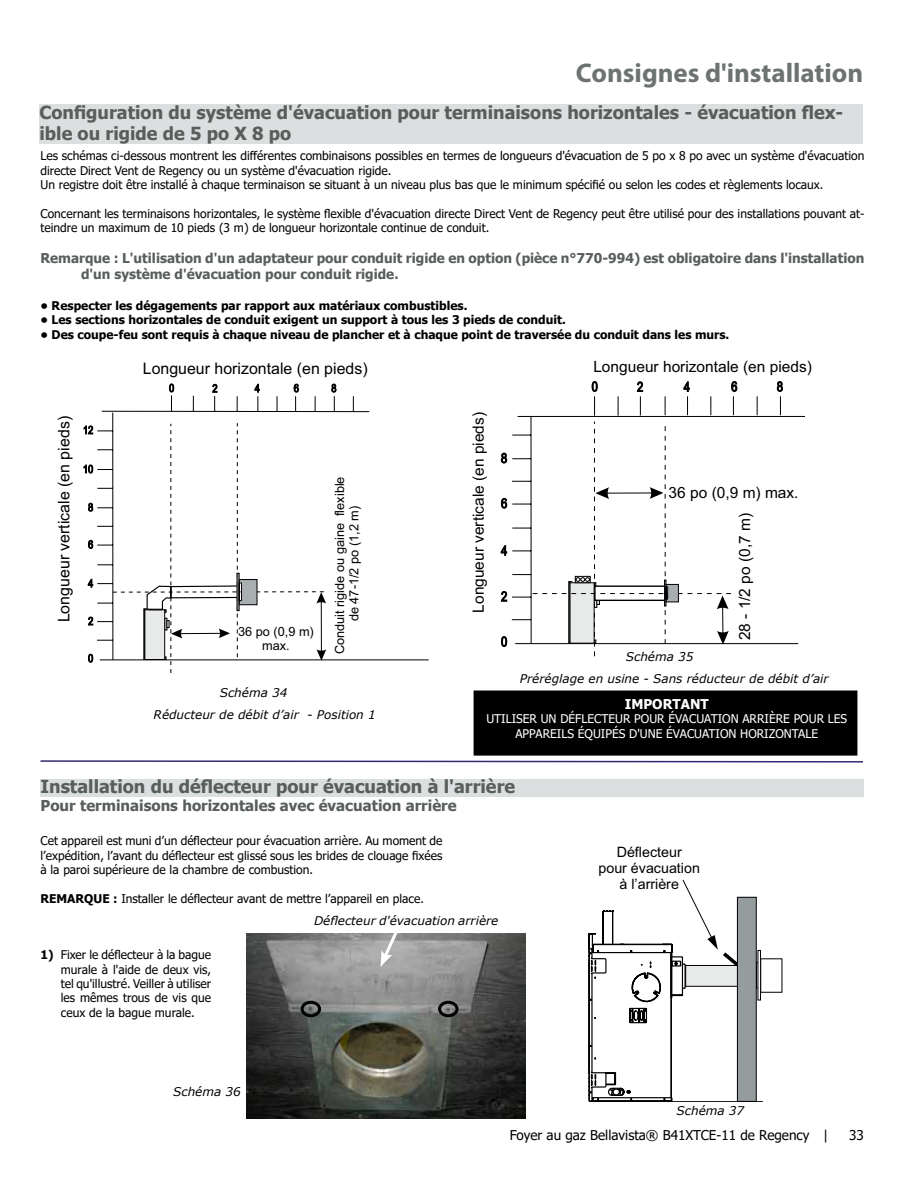
<style>
.page{position:relative;width:918px;height:1188px;background:#fff}
.page>*{position:absolute;margin:0;border:0;box-sizing:border-box;transform-origin:0 0}
.t1{font:700 27px "Myriad Pro";color:#6d7373}
.t2{font:700 18px/21.6px "Tahoma";color:#585e5c}
.t3{font:15.9px "Arial";color:#000}
.t4{font:15.45px "Arial";color:#000}
.t5{font:700 15px "Tahoma";color:#585e5c}
.t6{font:14.25px "Arial";color:#000}
.t7{font:700 13.5px/16.2px "Tahoma";color:#585e5c}
.t8{font:13.5px "Tahoma";color:#000}
.t9{font:700 13.5px "Tahoma";color:#fff}
.t10{font:13.5px "Arial";color:#000;scale:.83 1}
.t11{font:13.5px "Arial";color:#000;scale:.82 1}
.t12{font:12.75px/14.2px "Arial";color:#000}
.t13{font:12px/14.4px "Tahoma";color:#000}
.t14{font:700 12px "Tahoma";color:#000}
.t15{font:italic 12px "Verdana";color:#000}
.t16{font:12px/14.4px "Tahoma";color:#fff;text-align:center}
.t17{font:11.1px "Arial";color:#000;scale:.83 1}
.t18{font:11.1px "Arial";color:#000;scale:.82 1}
.s1{font-weight:700}
</style>
<div class="page">
<hr style="left:113px;top:413px;width:1px;height:247px;background:#000">
<hr style="left:102px;top:411px;width:267px;height:1px;background:#000">
<hr style="left:100px;top:660px;width:329px;height:1px;background:#000">
<svg style="left:258px;top:396px;width:1px;height:15px"></svg>
<svg style="left:237px;top:396px;width:1px;height:15px"></svg>
<svg style="left:295px;top:396px;width:1px;height:15px"></svg>
<svg style="left:353px;top:396px;width:1px;height:15px"></svg>
<svg style="left:334px;top:396px;width:1px;height:15px"></svg>
<svg style="left:214px;top:396px;width:1px;height:15px"></svg>
<svg style="left:277px;top:396px;width:1px;height:15px"></svg>
<svg style="left:315px;top:396px;width:1px;height:15px"></svg>
<svg style="left:193px;top:396px;width:1px;height:16px"></svg>
<svg style="left:97px;top:423px;width:230px;height:250px"></svg>
<hr style="left:531px;top:417px;width:1px;height:227px;background:#000">
<hr style="left:518px;top:416px;width:287px;height:1px;background:#000">
<hr style="left:515px;top:643px;width:283px;height:1px;background:#000">
<svg style="left:687px;top:396px;width:1px;height:19px"></svg>
<svg style="left:665px;top:396px;width:1px;height:19px"></svg>
<svg style="left:733px;top:396px;width:1px;height:19px"></svg>
<svg style="left:780px;top:396px;width:1px;height:19px"></svg>
<svg style="left:640px;top:396px;width:1px;height:19px"></svg>
<svg style="left:711px;top:396px;width:1px;height:19px"></svg>
<svg style="left:757px;top:396px;width:1px;height:19px"></svg>
<svg style="left:618px;top:396px;width:1px;height:20px"></svg>
<svg style="left:512px;top:422px;width:219px;height:234px"></svg>
<div style="left:39px;top:105px;width:824px;height:39px;background:#dcdfe0"></div>
<img style="left:247px;top:933px;width:278px;height:186px">
<div style="left:40px;top:780px;width:824px;height:17px;background:#dcdfe0"></div>
<div style="left:301px;top:1001px;width:20px;height:16px;border:3px solid #000;border-radius:50%"></div>
<div style="left:438px;top:1001px;width:21px;height:16px;border:3px solid #000;border-radius:50%"></div>
<svg style="left:380px;top:933px;width:22px;height:34px"></svg>
<div style="left:474px;top:691px;width:383px;height:64px;background:#000"></div>
<div style="left:474px;top:691px;width:383px;height:65px;border:2px solid #000"></div>
<svg style="left:40px;top:760px;width:823px;height:3px"></svg>
<div style="left:758px;top:950px;width:3px;height:50px;background:#fff;border:1px solid #000"></div>
<div style="left:760px;top:959px;width:22px;height:34px;background:#fff;border:1px solid #000"></div>
<div style="left:737px;top:897px;width:19px;height:204px;background:#959c9d"></div>
<div style="left:737px;top:897px;width:20px;height:205px;border:1px solid #000"></div>
<hr style="left:620px;top:1101px;width:143px;height:1px;background:#000">
<svg style="left:588px;top:879px;width:155px;height:223px"></svg>
<svg style="left:169px;top:395px;width:5px;height:16px"></svg>
<svg style="left:592px;top:396px;width:5px;height:20px"></svg>
<h1 class="t1" style="left:576px;top:55px;width:289px">Consignes d'installation</h1>
<h2 class="t2" style="left:39px;top:102px;width:805px">Configuration du système d'évacuation pour terminaisons horizontales - évacuation flex&shy;ible ou rigide de 5 po X 8 po</h2>
<p class="t13" style="left:40px;top:149px;width:825px">Les schémas ci-dessous montrent les différentes combinaisons possibles en termes de longueurs d'évacuation de 5 po x 8 po avec un système d'évacuation directe Direct Vent de Regency ou un système d'évacuation rigide.<br>Un registre doit être installé à chaque terminaison se situant à un niveau plus bas que le minimum spécifié ou selon les codes et règlements locaux.</p>
<p class="t13" style="left:40px;top:207px;width:825px">Concernant les terminaisons horizontales, le système flexible d'évacuation directe Direct Vent de Regency peut être utilisé pour des installations pouvant at&shy;teindre un maximum de 10 pieds (3 m) de longueur horizontale continue de conduit.</p>
<p class="t7" style="left:81px;top:251px;width:785px;text-indent:-40px">Remarque : L'utilisation d'un adaptateur pour conduit rigide en option (pièce n°770-994) est obligatoire dans l'installation d'un système d'évacuation pour conduit rigide.</p>
<p class="t14" style="left:40px;top:297px;width:428px">• Respecter les dégagements par rapport aux matériaux combustibles.</p>
<p class="t14" style="left:40px;top:311px;width:527px">• Les sections horizontales de conduit exigent un support à tous les 3 pieds de conduit.</p>
<p class="t14" style="left:40px;top:326px;width:690px">• Des coupe-feu sont requis à chaque niveau de plancher et à chaque point de traversée du conduit dans les murs.</p>
<h3 class="t3" style="left:58px;top:500px;width:86px;rotate:-90deg">e en pieds)</h3>
<h3 class="t3" style="left:58px;top:622px;width:142px;rotate:-90deg">Longueur vertical (</h3>
<p class="t17" style="left:83px;top:426px;width:14px">12</p>
<p class="t17" style="left:83px;top:465px;width:14px">10</p>
<p class="t17" style="left:88px;top:503px;width:8px">8</p>
<p class="t17" style="left:88px;top:540px;width:8px">6</p>
<p class="t17" style="left:88px;top:579px;width:8px">4</p>
<p class="t17" style="left:88px;top:617px;width:8px">2</p>
<p class="t17" style="left:88px;top:654px;width:8px">0</p>
<h3 class="t3" style="left:143px;top:362px;width:226px">Longueur horizontal (en pieds)</h3>
<h3 class="t3" style="left:284px;top:362px;width:10px">e</h3>
<p class="t18" style="left:212px;top:384px;width:8px">2</p>
<p class="t18" style="left:255px;top:384px;width:8px">4</p>
<p class="t18" style="left:294px;top:384px;width:8px">6</p>
<p class="t18" style="left:331px;top:384px;width:8px">8</p>
<p class="t12" style="left:238px;top:626px;width:77px">36 po (0 9 m)</p>
<p class="t12" style="left:262px;top:626px;width:29px;text-align:right">, max.</p>
<p class="t15" style="left:220px;top:684px;width:69px">Schéma 34</p>
<p class="t12" style="left:334px;top:621px;width:146px;text-indent:39px;rotate:-90deg">e u gaine flexible de 47-1/2 po ,</p>
<p class="t12" style="left:348px;top:546px;width:42px;rotate:-90deg">(1 2 m)</p>
<p class="t12" style="left:334px;top:654px;width:91px;rotate:-90deg">Conduit rigid o</p>
<p class="t15" style="left:154px;top:706px;width:224px">Réducteur de débit d’air - Position 1</p>
<p class="t4" style="left:593px;top:360px;width:220px">Longueur horizontal (en pieds)</p>
<p class="t4" style="left:730px;top:360px;width:10px">e</p>
<p class="t4" style="left:473px;top:494px;width:83px;rotate:-90deg">e en pieds)</p>
<p class="t4" style="left:473px;top:613px;width:138px;rotate:-90deg">Longueur vertical (</p>
<p class="t11" style="left:637px;top:382px;width:9px">2</p>
<p class="t11" style="left:684px;top:382px;width:9px">4</p>
<p class="t11" style="left:731px;top:382px;width:9px">6</p>
<p class="t11" style="left:777px;top:382px;width:9px">8</p>
<p class="t10" style="left:501px;top:453px;width:9px">8</p>
<p class="t10" style="left:501px;top:498px;width:9px">6</p>
<p class="t10" style="left:501px;top:546px;width:9px">4</p>
<p class="t10" style="left:501px;top:591px;width:9px">2</p>
<p class="t10" style="left:501px;top:637px;width:9px">0</p>
<p class="t4" style="left:669px;top:486px;width:131px">36 po (0 9 m) max.</p>
<p class="t4" style="left:725px;top:486px;width:6px">,</p>
<p class="t15" style="left:626px;top:649px;width:69px">Schéma 35</p>
<p class="t4" style="left:739px;top:562px;width:51px;rotate:-90deg">(0 7 m)</p>
<p class="t4" style="left:739px;top:640px;width:98px;rotate:-90deg">28 - 1/2 po ,</p>
<p class="t15" style="left:520px;top:671px;width:310px">Préréglage en usine - Sans réducteur de débit d’air</p>
<p class="t9" style="left:625px;top:694px;width:85px">IMPORTANT</p>
<p class="t16" style="left:486px;top:712px;width:362px">UTILISER UN DÉFLECTEUR POUR ÉVACUATION ARRIÈRE POUR LES<br>APPAREILS ÉQUIPÉS D'UNE ÉVACUATION HORIZONTALE</p>
<h2 class="t2" style="left:40px;top:777px;width:476px">Installation du déflecteur pour évacuation à l'arrière</h2>
<p class="t5" style="left:40px;top:795px;width:418px">Pour terminaisons horizontales avec évacuation arrière</p>
<p class="t13" style="left:40px;top:834px;width:403px;text-align:justify">Cet appareil est muni d’un déflecteur pour évacuation arrière. Au moment de l’expédition, l’avant du déflecteur est glissé sous les brides de clouage fixées à la paroi supérieure de la chambre de combustion.</p>
<p class="t13" style="left:40px;top:892px;width:385px"><span class="s1">REMARQUE :</span> Installer le déflecteur avant de mettre l’appareil en place.</p>
<p class="t13" style="left:61px;top:948px;width:152px;text-align:justify;text-indent:-20px"><span class="s1">1)</span> Fixer le déflecteur à la bague murale à l'aide de deux vis, tel qu'illustré. Veiller à utiliser les mêmes trous de vis que ceux de la bague murale.</p>
<p class="t15" style="left:173px;top:1084px;width:69px">Schéma 36</p>
<p class="t15" style="left:314px;top:912px;width:186px">Déflecteur d'évacuation arrière</p>
<p class="t6" style="left:617px;top:846px;width:67px">Déflect ur</p>
<p class="t6" style="left:661px;top:846px;width:9px">e</p>
<p class="t6" style="left:598px;top:862px;width:103px">pour évacuation</p>
<p class="t6" style="left:620px;top:878px;width:61px">à l’arrière</p>
<p class="t15" style="left:677px;top:1102px;width:69px">Schéma 37</p>
<p class="t8" style="left:510px;top:1126px;width:320px">Foyer au gaz Bellavista® B41XTCE-11 de Regency |</p>
<p class="t8" style="left:849px;top:1126px;width:16px">33</p>
</div>
